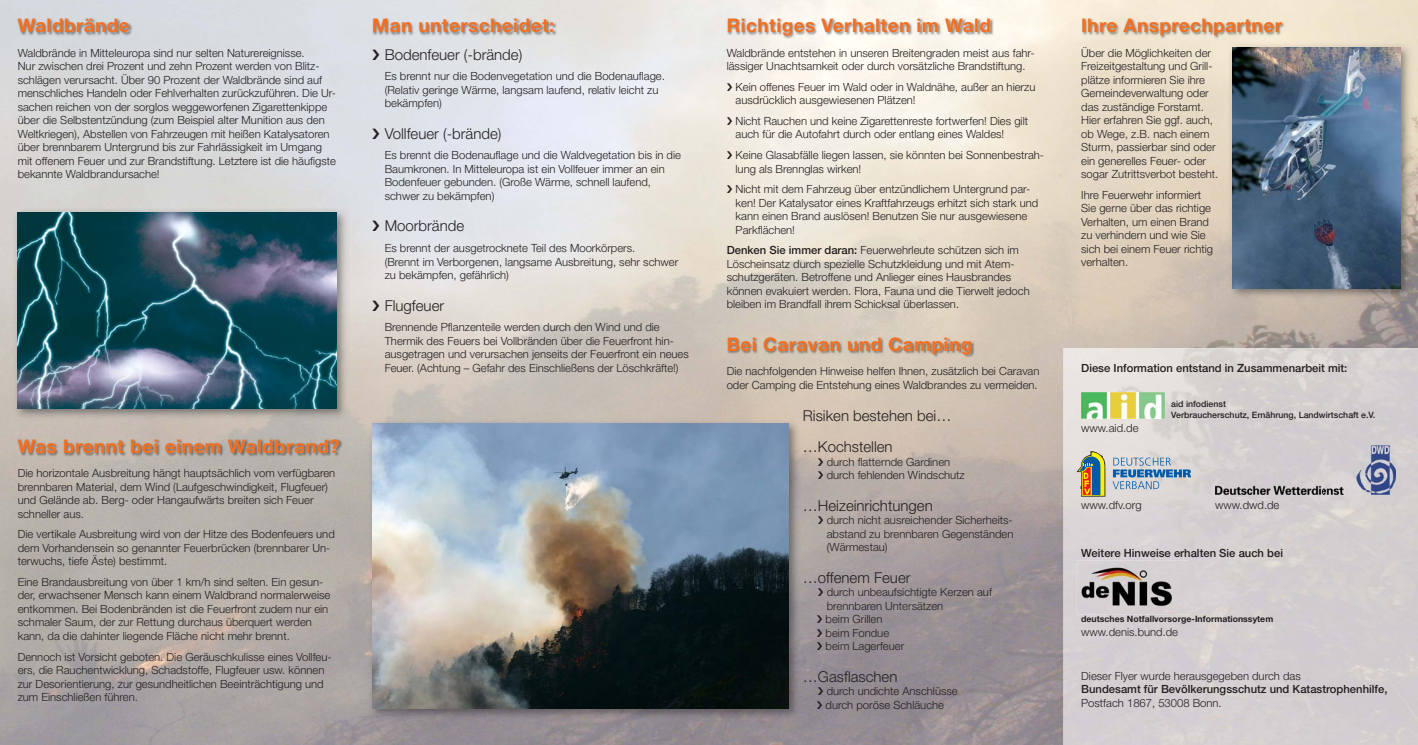
<style>
.page{position:relative;width:1418px;height:745px;background:#fff}
.page>*{position:absolute;margin:0;border:0;box-sizing:border-box;transform-origin:0 0}
.t1{font:700 18.75px "Helvetica Neue";letter-spacing:.03em;color:#f36f21}
.t2{font:300 15px/31.5px "Helvetica Neue";color:#231f20}
.t3{font:300 11.25px/13.5px "Helvetica Neue";color:#231f20}
.t4{font:500 11.25px "Helvetica Neue";color:#231f20}
.t5{font:500 8.75px/10.5px "Helvetica Neue";color:#231f20}
.t6{font:700 8.75px "Helvetica Neue";color:#231f20}
.s1{font-weight:500}
</style>
<div class="page">
<img style="left:1374px;top:61px;width:43px;height:287px">
<img style="left:1241px;top:300px;width:133px;height:48px">
<img style="left:1063px;top:348px;width:354px;height:213px">
<img style="left:17px;top:18px;width:116px;height:18px">
<img style="left:17px;top:437px;width:325px;height:19px">
<img style="left:727px;top:18px;width:266px;height:22px">
<img style="left:1081px;top:18px;width:204px;height:21px">
<img style="left:367px;top:418px;width:433px;height:302px">
<img style="left:372px;top:423px;width:416px;height:285px">
<img style="left:13px;top:208px;width:336px;height:212px">
<img style="left:18px;top:213px;width:319px;height:195px">
<img style="left:372px;top:18px;width:184px;height:18px">
<img style="left:727px;top:336px;width:247px;height:22px">
<img style="left:1228px;top:43px;width:184px;height:257px">
<img style="left:1232px;top:48px;width:168px;height:240px">
<img style="left:1081px;top:392px;width:83px;height:26px">
<svg style="left:1076px;top:451px;width:30px;height:45px"></svg>
<svg style="left:1112px;top:457px;width:78px;height:32px;background:#a3b7ca"></svg>
<img style="left:1215px;top:445px;width:180px;height:49px">
<div style="left:1076px;top:560px;width:112px;height:54px;background:#d6d2d3"></div>
<img style="left:1079px;top:565px;width:95px;height:42px">
<svg style="left:372px;top:49px;width:7px;height:11px"></svg>
<svg style="left:372px;top:128px;width:7px;height:11px"></svg>
<svg style="left:372px;top:221px;width:7px;height:10px"></svg>
<svg style="left:372px;top:300px;width:7px;height:10px"></svg>
<svg style="left:727px;top:83px;width:5px;height:8px"></svg>
<svg style="left:727px;top:117px;width:5px;height:8px"></svg>
<svg style="left:727px;top:151px;width:5px;height:8px"></svg>
<svg style="left:727px;top:185px;width:5px;height:8px"></svg>
<svg style="left:818px;top:457px;width:5px;height:8px"></svg>
<svg style="left:818px;top:471px;width:5px;height:8px"></svg>
<svg style="left:818px;top:516px;width:5px;height:8px"></svg>
<svg style="left:818px;top:588px;width:5px;height:8px"></svg>
<svg style="left:817px;top:615px;width:5px;height:21px"></svg>
<svg style="left:817px;top:642px;width:5px;height:8px"></svg>
<svg style="left:817px;top:687px;width:6px;height:21px"></svg>
<h1 class="t1" style="left:18px;top:19px;width:113px">Waldbrände</h1>
<p class="t3" style="left:18px;top:47px;width:320px">Waldbrände in Mitteleuropa sind nur selten Naturereignisse.<br>Nur zwischen drei Prozent und zehn Prozent werden von Blitz&shy;schlägen verursacht. Über 90 Prozent der Waldbrände sind auf menschliches Handeln oder Fehlverhalten zurückzuführen. Die Ur&shy;sachen reichen von der sorglos weggeworfenen Zigarettenkippe über die Selbstentzündung (zum Beispiel alter Munition aus den Weltkriegen), Abstellen von Fahrzeugen mit heißen Katalysatoren über brennbarem Untergrund bis zur Fahrlässigkeit im Umgang mit offenem Feuer und zur Brandstiftung. Letztere ist die häufigste bekannte Waldbrandursache!</p>
<h1 class="t1" style="left:18px;top:439px;width:323px">Was brennt bei einem Waldbrand?</h1>
<p class="t3" style="left:18px;top:467px;width:319px">Die horizontale Ausbreitung hängt hauptsächlich vom verfügbaren brennbaren Material, dem Wind (Laufgeschwindigkeit, Flugfeuer) und Gelände ab. Berg- oder Hangaufwärts breiten sich Feuer schneller aus.</p>
<p class="t3" style="left:18px;top:528px;width:318px">Die vertikale Ausbreitung wird von der Hitze des Bodenfeuers und dem Vorhandensein so genannter Feuerbrücken (brennbarer Un&shy;terwuchs, tiefe Äste) bestimmt.</p>
<p class="t3" style="left:18px;top:576px;width:314px">Eine Brandausbreitung von über 1 km/h sind selten. Ein gesun&shy;der, erwachsener Mensch kann einem Waldbrand normalerweise entkommen. Bei Bodenbränden ist die Feuerfront zudem nur ein schmaler Saum, der zur Rettung durchaus überquert werden kann, da die dahinter liegende Fläche nicht mehr brennt.</p>
<p class="t3" style="left:18px;top:650px;width:315px">Dennoch ist Vorsicht geboten. Die Geräuschkulisse eines Vollfeu&shy;ers, die Rauchentwicklung, Schadstoffe, Flugfeuer usw. können zur Desorientierung, zur gesundheitlichen Beeinträchtigung und zum Einschließen führen.</p>
<h1 class="t1" style="left:372px;top:19px;width:184px">Man unterscheidet:</h1>
<h1 class="t1" style="left:726px;top:19px;width:266px">Richtiges Verhalten im Wald</h1>
<h1 class="t1" style="left:1081px;top:19px;width:202px">Ihre Ansprechpartner</h1>
<h2 class="t2" style="left:385px;top:40px;width:139px">Bodenfeuer (-brände)</h2>
<p class="t3" style="left:385px;top:70px;width:282px">Es brennt nur die Bodenvegetation und die Bodenauflage. (Relativ geringe Wärme, langsam laufend, relativ leicht zu bekämpfen)</p>
<h2 class="t2" style="left:385px;top:119px;width:118px">Vollfeuer (-brände)</h2>
<p class="t3" style="left:385px;top:149px;width:298px">Es brennt die Bodenauflage und die Waldvegetation bis in die Baumkronen. In Mitteleuropa ist ein Vollfeuer immer an ein Boden feuer gebunden. (Große Wärme, schnell laufend, schwer zu bekämpfen)</p>
<h2 class="t2" style="left:385px;top:212px;width:81px">Moorbrände</h2>
<p class="t3" style="left:385px;top:242px;width:295px">Es brennt der ausgetrocknete Teil des Moorkörpers.<br>(Brennt im Verborgenen, langsame Ausbreitung, sehr schwer zu bekämpfen, gefährlich)</p>
<h2 class="t2" style="left:385px;top:291px;width:61px">Flugfeuer</h2>
<p class="t3" style="left:385px;top:321px;width:306px">Brennende Pflanzenteile werden durch den Wind und die Thermik des Feuers bei Vollbränden über die Feuerfront hin&shy;ausgetragen und verursachen jenseits der Feuerfront ein neues Feuer. (Achtung – Gefahr des Einschließens der Löschkräfte!)</p>
<p class="t3" style="left:726px;top:47px;width:309px">Waldbrände entstehen in unseren Breitengraden meist aus fahr&shy;lässiger Unachtsamkeit oder durch vorsätzliche Brandstiftung.</p>
<p class="t3" style="left:735px;top:81px;width:301px">Kein offenes Feuer im Wald oder in Waldnähe, außer an hierzu ausdrücklich ausgewiesenen Plätzen!</p>
<p class="t3" style="left:735px;top:115px;width:294px">Nicht Rauchen und keine Zigarettenreste fortwerfen! Dies gilt auch für die Autofahrt durch oder entlang eines Waldes!</p>
<p class="t3" style="left:735px;top:149px;width:310px">Keine Glasabfälle liegen lassen, sie könnten bei Sonnenbestrah&shy;lung als Brennglas wirken!</p>
<p class="t3" style="left:735px;top:183px;width:304px">Nicht mit dem Fahrzeug über entzündlichem Untergrund par&shy;ken! Der Katalysator eines Kraftfahrzeugs erhitzt sich stark und kann einen Brand auslösen! Benutzen Sie nur ausgewiesene Parkflächen!</p>
<p class="t3" style="left:726px;top:244px;width:304px"><span class="s1">Denken Sie immer daran:</span> Feuerwehrleute schützen sich im Löscheinsatz durch spezielle Schutzkleidung und mit Atem&shy;schutzgeräten. Betroffene und Anlieger eines Hausbrandes können evakuiert werden. Flora, Fauna und die Tierwelt jedoch bleiben im Brandfall ihrem Schicksal überlassen.</p>
<h1 class="t1" style="left:726px;top:337px;width:247px">Bei Caravan und Camping</h1>
<p class="t3" style="left:726px;top:365px;width:314px">Die nachfolgenden Hinweise helfen Ihnen, zusätzlich bei Caravan oder Camping die Entstehung eines Waldbrandes zu vermeiden.</p>
<h2 class="t2" style="left:803px;top:400px;width:150px">Risiken bestehen bei… … Kochstellen</h2>
<p class="t3" style="left:826px;top:455px;width:139px">durch flatternde Gardinen durch fehlenden Windschutz</p>
<h2 class="t2" style="left:803px;top:490px;width:131px">… Heizeinrichtungen</h2>
<p class="t3" style="left:826px;top:514px;width:188px;text-align:justify">durch nicht ausreichender Sicherheits&shy;abstand zu brennbaren Gegenständen (Wärmestau)</p>
<h2 class="t2" style="left:803px;top:562px;width:109px">… offenem Feuer</h2>
<p class="t3" style="left:825px;top:586px;width:168px">durch unbeaufsichtigte Kerzen auf brennbaren Untersätzen<br>beim Grillen<br>beim Fondue<br>beim Lagerfeuer</p>
<h2 class="t2" style="left:803px;top:661px;width:96px">… Gasflaschen</h2>
<p class="t3" style="left:825px;top:685px;width:134px">durch undichte Anschlüsse durch poröse Schläuche</p>
<p class="t3" style="left:1081px;top:47px;width:139px">Über die Möglichkeiten der<br>Freizeitgestaltung und Grill&shy;plätze informieren Sie ihre<br>Gemeindeverwaltung oder das zuständige Forstamt.<br>Hier erfahren Sie ggf. auch, ob Wege, z.B. nach einem<br>Sturm, passierbar sind oder ein generelles Feuer- oder sogar Zutrittsverbot besteht.</p>
<p class="t3" style="left:1081px;top:189px;width:133px">Ihre Feuerwehr informiert<br>Sie gerne über das richtige<br>Verhalten, um einen Brand zu verhindern und wie Sie sich bei einem Feuer richtig verhalten.</p>
<p class="t4" style="left:1081px;top:363px;width:268px">Diese Information entstand in Zusammenarbeit mit:</p>
<p class="t3" style="left:1081px;top:422px;width:59px">www.aid.de</p>
<p class="t5" style="left:1171px;top:399px;width:205px">aid infodienst<br>Verbraucherschutz, Ernährung, Landwirtschaft e.V.</p>
<p class="t3" style="left:1081px;top:499px;width:62px">www.dfv.org</p>
<p class="t3" style="left:1215px;top:499px;width:66px">www.dwd.de</p>
<p class="t4" style="left:1081px;top:548px;width:203px">Weitere Hinweise erhalten Sie auch bei</p>
<p class="t6" style="left:1081px;top:615px;width:193px">deutsches Notfallvorsorge-Informationssytem</p>
<p class="t3" style="left:1081px;top:625px;width:98px">www.denis.bund.de</p>
<p class="t3" style="left:1081px;top:669px;width:221px">Dieser Flyer wurde herausgegeben durch das</p>
<p class="t4" style="left:1081px;top:685px;width:308px">Bundesamt für Bevölkerungsschutz und Katastrophenhilfe,</p>
<p class="t3" style="left:1081px;top:696px;width:142px">Postfach 1867, 53008 Bonn.</p>
</div>
